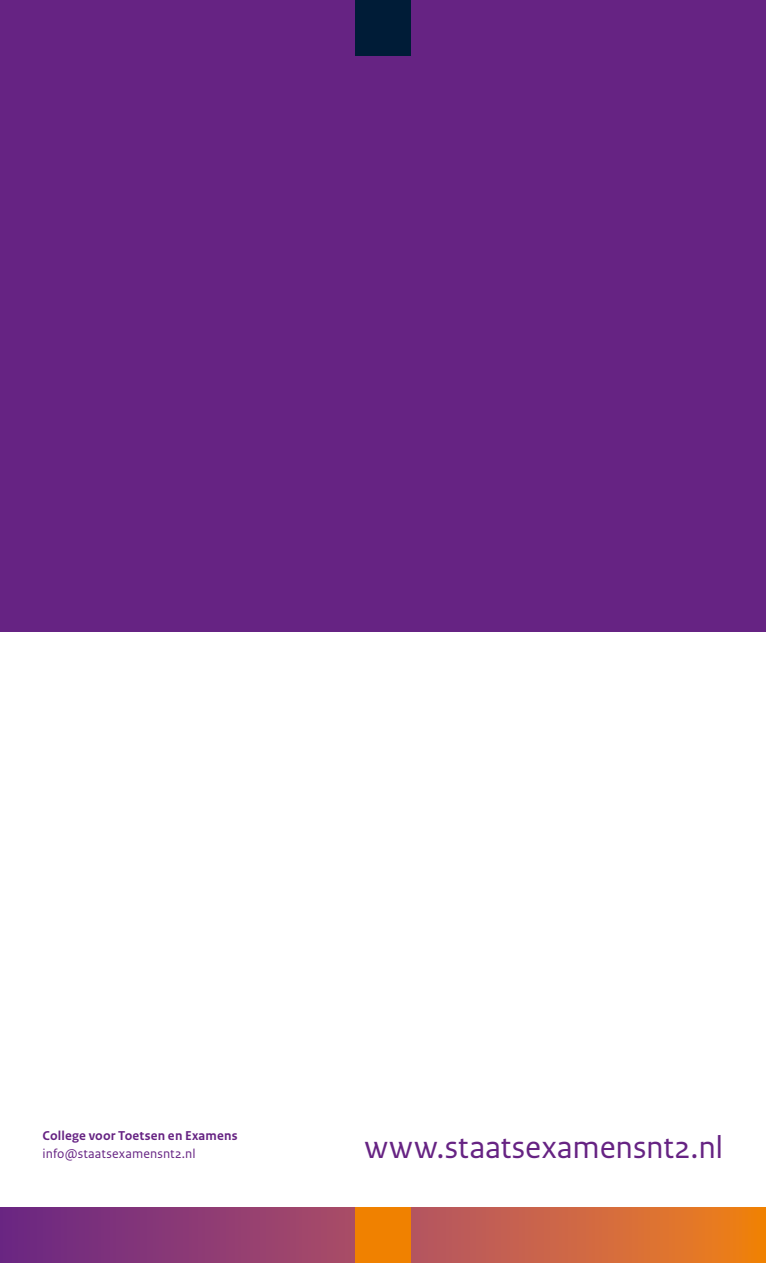
<style>
.page{position:relative;width:766px;height:1263px;background:#fff}
.page>*{position:absolute;margin:0;border:0;box-sizing:border-box;transform-origin:0 0}
.t1{font:33px "Rijksoverheid Sans Text";letter-spacing:-.005em;color:#662383}
.t2{font:700 13.5px "Rijksoverheid Sans Text";letter-spacing:.015em;color:#662383}
.t3{font:13.5px "Rijksoverheid Sans Text";letter-spacing:.01em;color:#662383}
</style>
<div class="page">
<svg style="left:0;top:1208px;width:765px;height:55px;background:#ad5159"></svg>
<div style="left:355px;top:1208px;width:55px;height:55px;background:#f08100"></div>
<div style="left:0;top:0;width:765px;height:631px;background:#662383"></div>
<div style="left:355px;top:0;width:55px;height:55px;background:#001c37"></div>
<p class="t2" style="left:43px;top:1128px;width:196px">College voor Toetsen en Examens</p>
<p class="t3" style="left:43px;top:1146px;width:155px">info@staatsexamensnt2.nl</p>
<h1 class="t1" style="left:364px;top:1128px;width:360px">www.staatsexamensnt2.nl</h1>
</div>
